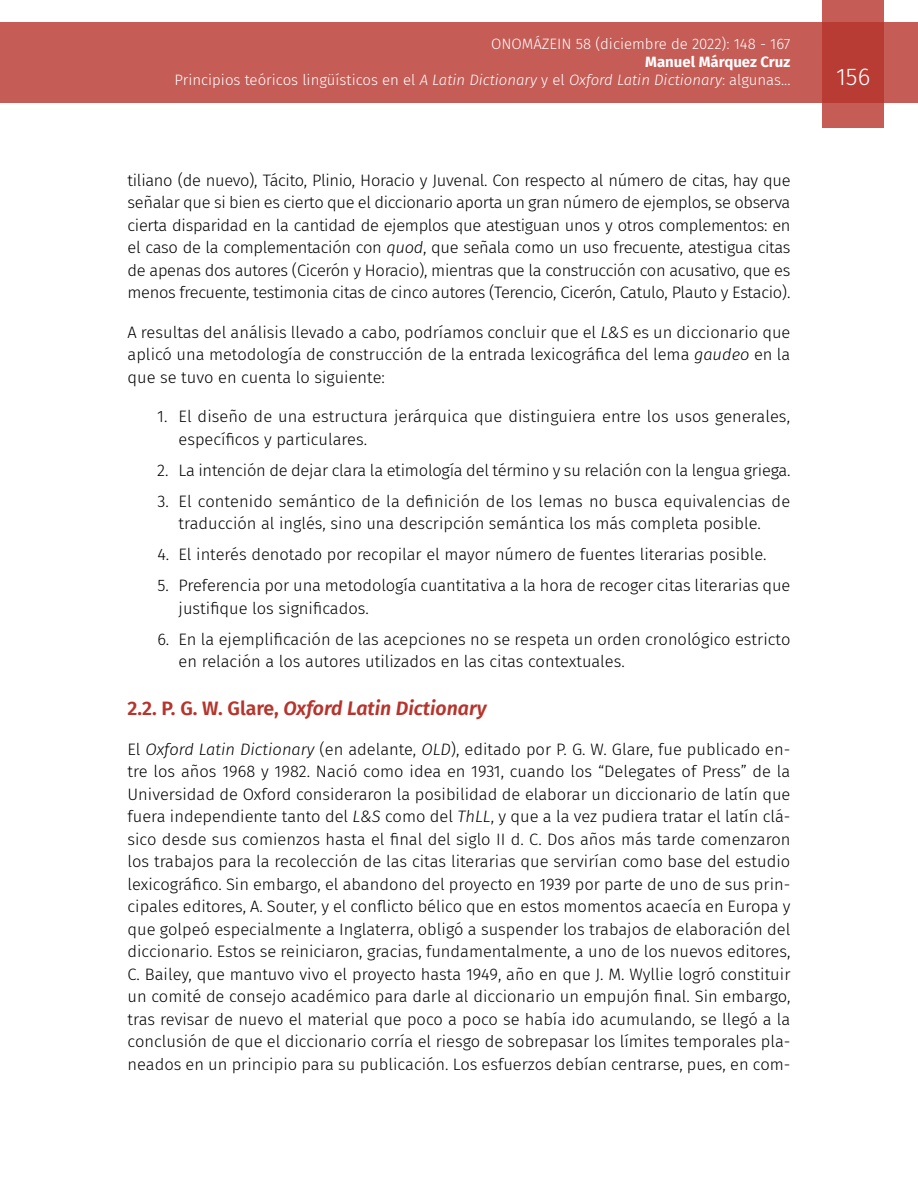
<style>
.page{position:relative;width:918px;height:1188px;background:#fff}
.page>*{position:absolute;margin:0;border:0;box-sizing:border-box;transform-origin:0 0}
.t1{font:300 24px "Fira Sans";color:#fff}
.t2{font:italic 600 19.5px "Fira Sans";color:#b7342c}
.t3{font:300 16.5px/22.5px "Fira Sans";color:#000;text-align:justify}
.t4{font:300 15px/18px "Fira Sans";color:#fff;text-align:right}
.s1{font-weight:700}
.s2{font-style:italic}
.s3{font-style:normal}
</style>
<div class="page">
<div style="left:0;top:23px;width:918px;height:80px;background:#c55c56"></div>
<svg style="left:822px;top:0;width:62px;height:128px;background:#bd4740"></svg>
<p class="t4" style="left:491px;top:35px;width:301px">ONOMÁZEIN 58 (diciembre de 2022): 148 - 167</p>
<p class="t4" style="left:175px;top:53px;width:617px"><span class="s1">Manuel Márquez Cruz<br></span>Principios teóricos lingüísticos en el <span class="s2">A Latin Dictionary</span> y el <span class="s2">Oxford Latin Dictionary</span>: algunas...</p>
<p class="t3" style="left:128px;top:168px;width:664px">tiliano (de nuevo), Tácito, Plinio, Horacio y Juvenal. Con respecto al número de citas, hay que señalar que si bien es cierto que el diccionario aporta un gran número de ejemplos, se observa cierta disparidad en la cantidad de ejemplos que atestiguan unos y otros complementos: en el caso de la complementación con <span class="s2">quod</span>, que señala como un uso frecuente, atestigua citas de apenas dos autores (Cicerón y Horacio), mientras que la construcción con acusativo, que es menos frecuente, testimonia citas de cinco autores (Terencio, Cicerón, Catulo, Plauto y Estacio).</p>
<p class="t3" style="left:128px;top:320px;width:664px">A resultas del análisis llevado a cabo, podríamos concluir que el <span class="s2">L&amp;S</span> es un diccionario que aplicó una metodología de construcción de la entrada lexicográfica del lema <span class="s2">gaudeo</span> en la que se tuvo en cuenta lo siguiente:</p>
<p class="t3" style="left:179px;top:405px;width:613px;text-indent:-21px">1. El diseño de una estructura jerárquica que distinguiera entre los usos generales, específicos y particulares.</p>
<p class="t3" style="left:157px;top:458px;width:635px">2. La intención de dejar clara la etimología del término y su relación con la lengua griega.</p>
<p class="t3" style="left:157px;top:489px;width:634px;text-align:center">3. El contenido semántico de la definición de los lemas no busca equivalencias de traducción al inglés, sino una descripción semántica los más completa posible.</p>
<p class="t3" style="left:157px;top:543px;width:611px">4. El interés denotado por recopilar el mayor número de fuentes literarias posible.</p>
<p class="t3" style="left:179px;top:574px;width:613px;text-indent:-21px">5. Preferencia por una metodología cuantitativa a la hora de recoger citas literarias que justifique los significados.</p>
<p class="t3" style="left:179px;top:628px;width:613px;text-indent:-21px">6. En la ejemplificación de las acepciones no se respeta un orden cronológico estricto en relación a los autores utilizados en las citas contextuales.</p>
<p class="t2" style="left:128px;top:692px;width:360px"><span class="s3">2.2. P. G. W. Glare,</span> Oxford Latin Dictionary</p>
<p class="t3" style="left:128px;top:737px;width:664px">El <span class="s2">Oxford Latin Dictionary</span> (en adelante, <span class="s2">OLD</span>), editado por P. G. W. Glare, fue publicado en&shy;tre los años 1968 y 1982. Nació como idea en 1931, cuando los “Delegates of Press” de la Universidad de Oxford consideraron la posibilidad de elaborar un diccionario de latín que fuera independiente tanto del <span class="s2">L&amp;S</span> como del <span class="s2">ThLL</span>, y que a la vez pudiera tratar el latín clá&shy;sico desde sus comienzos hasta el final del siglo II d. C. Dos años más tarde comenzaron los trabajos para la recolección de las citas literarias que servirían como base del estudio lexicográfico. Sin embargo, el abandono del proyecto en 1939 por parte de uno de sus prin&shy;cipales editores, A. Souter, y el conflicto bélico que en estos momentos acaecía en Europa y que golpeó especialmente a Inglaterra, obligó a suspender los trabajos de elaboración del diccionario. Estos se reiniciaron, gracias, fundamentalmente, a uno de los nuevos editores, C. Bailey, que mantuvo vivo el proyecto hasta 1949, año en que J. M. Wyllie logró constituir un comité de consejo académico para darle al diccionario un empujón final. Sin embargo, tras revisar de nuevo el material que poco a poco se había ido acumulando, se llegó a la conclusión de que el diccionario corría el riesgo de sobrepasar los límites temporales pla&shy;neados en un principio para su publicación. Los esfuerzos debían centrarse, pues, en com-</p>
<h1 class="t1" style="left:836px;top:60px;width:36px">156</h1>
</div>
